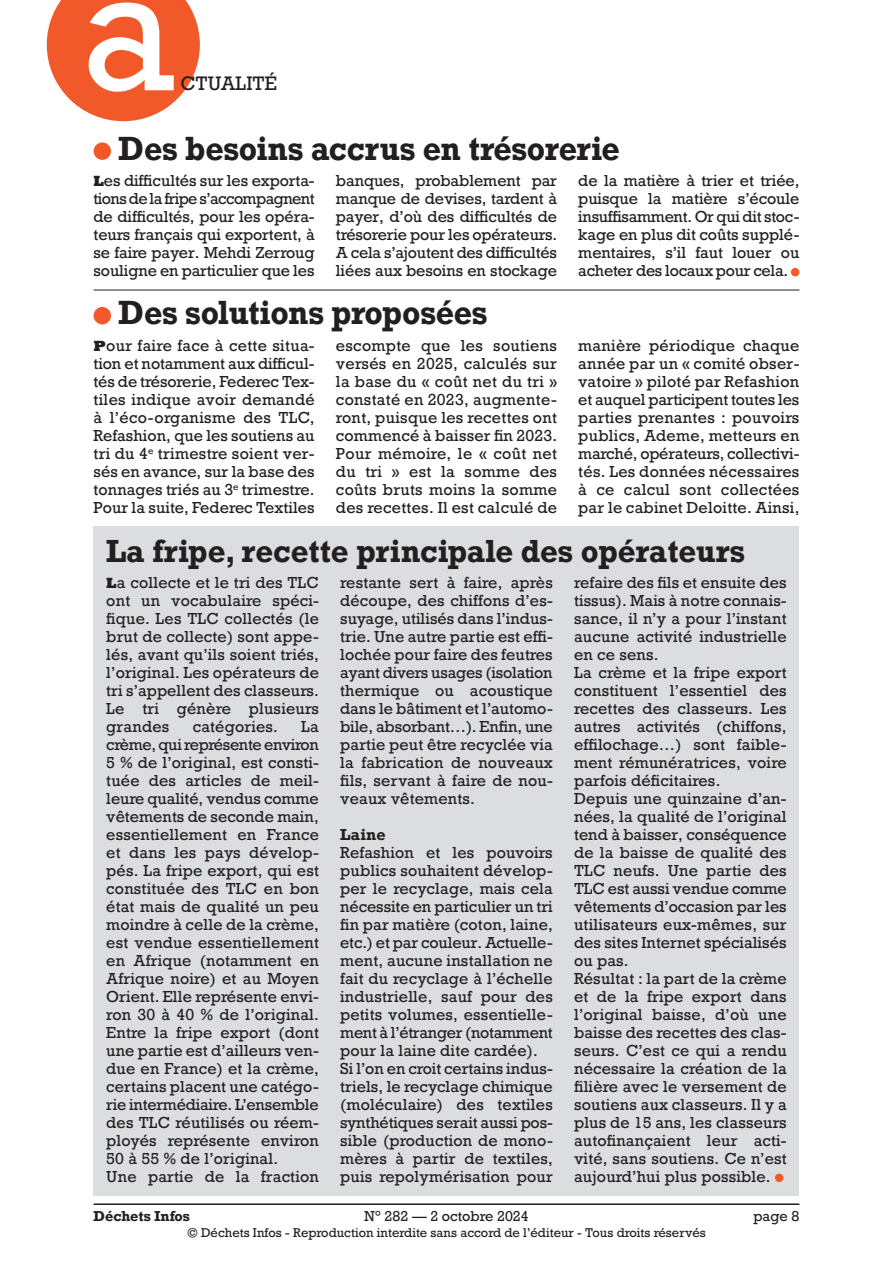
<style>
.page{position:relative;width:893px;height:1263px;background:#fff}
.page>*{position:absolute;margin:0;border:0;box-sizing:border-box;transform-origin:0 0}
.t1{font:166.5px "Rockwell";color:#fff}
.Texte_courant{font:700 31.5px "Rockwell";letter-spacing:-.005em;color:#231f20;scale:.95 1}
.Châpo_12_5pt{font:700 30px "Rockwell";color:#231f20}
.t2{font:18.3px "Rockwell";color:#231f20}
.Texte_courant-2{font:15px/18px "Rockwell";letter-spacing:.01em;color:#231f20;text-align:justify}
.Texte_courant-3{font:15px/18px "Rockwell";letter-spacing:-.01em;color:#231f20}
.Texte_courant-4{font:700 15px "Rockwell";letter-spacing:.015em;color:#231f20}
.t3{font:13.5px "Rockwell";color:#231f20}
.t4{font:700 13.5px "Rockwell";color:#231f20}
.t5{font:12px "Rockwell";color:#231f20}
.s1{font-family:"Rockwell Std";font-weight:800}
</style>
<div class="page">
<hr style="left:94px;top:1203px;width:705px;height:2px;background:#231f20">
<div style="left:94px;top:142px;width:17px;height:18px;background:#f1592a;border-radius:50%"></div>
<div style="left:791px;top:268px;width:8px;height:8px;background:#f1592a;border-radius:50%"></div>
<hr style="left:94px;top:290px;width:705px;height:1px;background:#231f20">
<div style="left:94px;top:307px;width:17px;height:17px;background:#f1592a;border-radius:50%"></div>
<div style="left:94px;top:526px;width:705px;height:670px;background:#dcdddf"></div>
<div style="left:775px;top:1173px;width:8px;height:9px;background:#f1592a;border-radius:50%"></div>
<svg style="left:47px;top:0;width:153px;height:121px;background:#f3734b"></svg>
<h1 class="t1" style="left:80px;top:-73px;width:98px">a</h1>
<p class="t2" style="left:180px;top:72px;width:98px">CTUALITÉ</p>
<p class="Texte_courant" style="left:119px;top:128px;width:529px">Des besoins accrus en trésorerie</p>
<p class="Texte_courant-2" style="left:94px;top:172px;width:223px"><span class="s1">L</span>es difficultés sur les exporta&shy;tions de la fripe s’accompagnent de difficultés, pour les opéra&shy;teurs français qui exportent, à se faire payer. Mehdi Zerroug souligne en particulier que les</p>
<p class="Texte_courant-2" style="left:336px;top:172px;width:223px">banques, probablement par manque de devises, tardent à payer, d’où des difficultés de trésorerie pour les opérateurs.</p>
<p class="Texte_courant-2" style="left:578px;top:172px;width:223px">de la matière à trier et triée, puisque la matière s’écoule insuffisamment. Or qui dit stoc&shy;kage en plus dit coûts supplé&shy;mentaires, s’il faut louer ou acheter des locaux pour cela.</p>
<p class="Texte_courant-3" style="left:336px;top:244px;width:223px">A cela s’ajoutent des difficultés liées aux besoins en stockage</p>
<p class="Texte_courant" style="left:119px;top:293px;width:390px">Des solutions proposées</p>
<p class="Texte_courant-2" style="left:94px;top:337px;width:223px"><span class="s1">P</span>our faire face à cette situa&shy;tion et notamment aux difficul&shy;tés de trésorerie, Federec Tex&shy;tiles indique avoir demandé à l’éco-organisme des TLC, Refashion, que les soutiens au tri du 4<sup>e</sup> trimestre soient ver&shy;sés en avance, sur la base des tonnages triés au 3<sup>e</sup> trimestre.</p>
<p class="Texte_courant-2" style="left:94px;top:499px;width:223px">Pour la suite, Federec Textiles</p>
<p class="Texte_courant-2" style="left:578px;top:337px;width:223px">manière périodique chaque année par un « comité obser&shy;vatoire » piloté par Refashion et auquel participent toutes les parties prenantes : pouvoirs publics, Ademe, metteurs en marché, opérateurs, collectivi&shy;tés. Les données nécessaires à ce calcul sont collectées par le cabinet Deloitte. Ainsi,</p>
<p class="Châpo_12_5pt" style="left:106px;top:531px;width:640px">La fripe, recette principale des opérateurs</p>
<p class="Texte_courant-2" style="left:106px;top:574px;width:214px"><span class="s1">L</span>a collecte et le tri des TLC ont un vocabulaire spéci&shy;fique. Les TLC collectés (le brut de collecte) sont appe&shy;lés, avant qu’ils soient triés, l’original. Les opérateurs de tri s’appellent des classeurs.</p>
<p class="Texte_courant-2" style="left:106px;top:700px;width:214px">Le tri génère plusieurs grandes</p>
<p class="Texte_courant-2" style="left:336px;top:337px;width:223px">escompte que les soutiens versés en 2025, calculés sur la base du « coût net du tri » constaté en 2023, augmente&shy;ront, puisque les recettes ont commencé à baisser fin 2023.</p>
<p class="Texte_courant-2" style="left:336px;top:445px;width:223px">Pour mémoire, le « coût net du tri » est la somme des coûts bruts moins la somme des recettes. Il est calculé de</p>
<p class="Texte_courant-2" style="left:340px;top:574px;width:214px">restante sert à faire, après découpe, des chiffons d’es&shy;suyage, utilisés dans l’indus&shy;trie. Une autre partie est effi&shy;lochée pour faire des feutres ayant divers usages (isolation thermique ou acoustique dans le bâtiment et l’automo&shy;bile, absorbant…). Enfin, une partie peut être recyclée via la fabrication de nouveaux fils, servant à faire de nou&shy;veaux vêtements.</p>
<p class="Texte_courant-4" style="left:340px;top:825px;width:47px">Laine</p>
<p class="Texte_courant-2" style="left:340px;top:844px;width:214px">Refashion et les pouvoirs publics souhaitent dévelop&shy;per le recyclage, mais cela nécessite en particulier un tri fin par matière (coton, laine, etc.) et par couleur. Actuelle&shy;ment, aucune installation ne fait du recyclage à l’échelle industrielle, sauf pour des petits volumes, essentielle&shy;ment à l’étranger (notamment pour la laine dite cardée).</p>
<p class="Texte_courant-2" style="left:340px;top:1060px;width:214px">Si l’on en croit certains indus&shy;triels, le recyclage chimique (moléculaire) des textiles synthétiques serait aussi pos&shy;sible (production de mono&shy;mères à partir de textiles, puis repolymérisation pour</p>
<p class="Texte_courant-2" style="left:574px;top:574px;width:214px">refaire des fils et ensuite des tissus). Mais à notre connais&shy;sance, il n’y a pour l’instant aucune activité industrielle en ce sens.</p>
<p class="Texte_courant-2" style="left:574px;top:664px;width:214px">La crème et la fripe export constituent l’essentiel des recettes des classeurs. Les autres activités (chiffons, effilochage…) sont faible&shy;ment rémunératrices, voire parfois déficitaires.</p>
<p class="Texte_courant-2" style="left:574px;top:790px;width:214px">Depuis une quinzaine d’an&shy;nées, la qualité de l’original tend à baisser, conséquence de la baisse de qualité des TLC neufs. Une partie des TLC est aussi vendue comme vêtements d’occasion par les utilisateurs eux-mêmes, sur des sites Internet spécialisés ou pas.</p>
<p class="Texte_courant-2" style="left:574px;top:970px;width:214px">Résultat : la part de la crème et de la fripe export dans l’original baisse, d’où une baisse des recettes des clas&shy;seurs. C’est ce qui a rendu nécessaire la création de la filière avec le versement de soutiens aux classeurs. Il y a plus de 15 ans, les classeurs autofinançaient leur acti&shy;vité, sans soutiens. Ce n’est aujourd’hui plus possible.</p>
<p class="Texte_courant-2" style="left:193px;top:718px;width:87px">catégories.</p>
<p class="Texte_courant-2" style="left:106px;top:718px;width:214px;text-indent:195px">La crème, qui représente environ 5 % de l’original, est consti&shy;tuée des articles de meil&shy;leure qualité, vendus comme vêtements de seconde main, essentiellement en France et dans les pays dévelop&shy;pés. La fripe export, qui est constituée des TLC en bon état mais de qualité un peu moindre à celle de la crème, est vendue essentiellement en Afrique (notamment en Afrique noire) et au Moyen Orient. Elle représente envi&shy;ron 30 à 40 % de l’original.<br>Entre la fripe export (dont une partie est d’ailleurs ven&shy;due en France) et la crème, certains placent une catégo&shy;rie intermédiaire. L’ensemble des TLC réutilisés ou réem&shy;ployés représente environ 50 à 55 % de l’original.</p>
<p class="Texte_courant-2" style="left:106px;top:1168px;width:214px">Une partie de la fraction</p>
<p class="t4" style="left:94px;top:1207px;width:98px">Déchets Infos</p>
<p class="t3" style="left:364px;top:1207px;width:166px">N° 282 — 2 octobre 2024</p>
<p class="t3" style="left:753px;top:1207px;width:48px">page 8</p>
<p class="t5" style="left:187px;top:1225px;width:520px">© Déchets Infos - Reproduction interdite sans accord de l’éditeur - Tous droits réservés</p>
</div>
